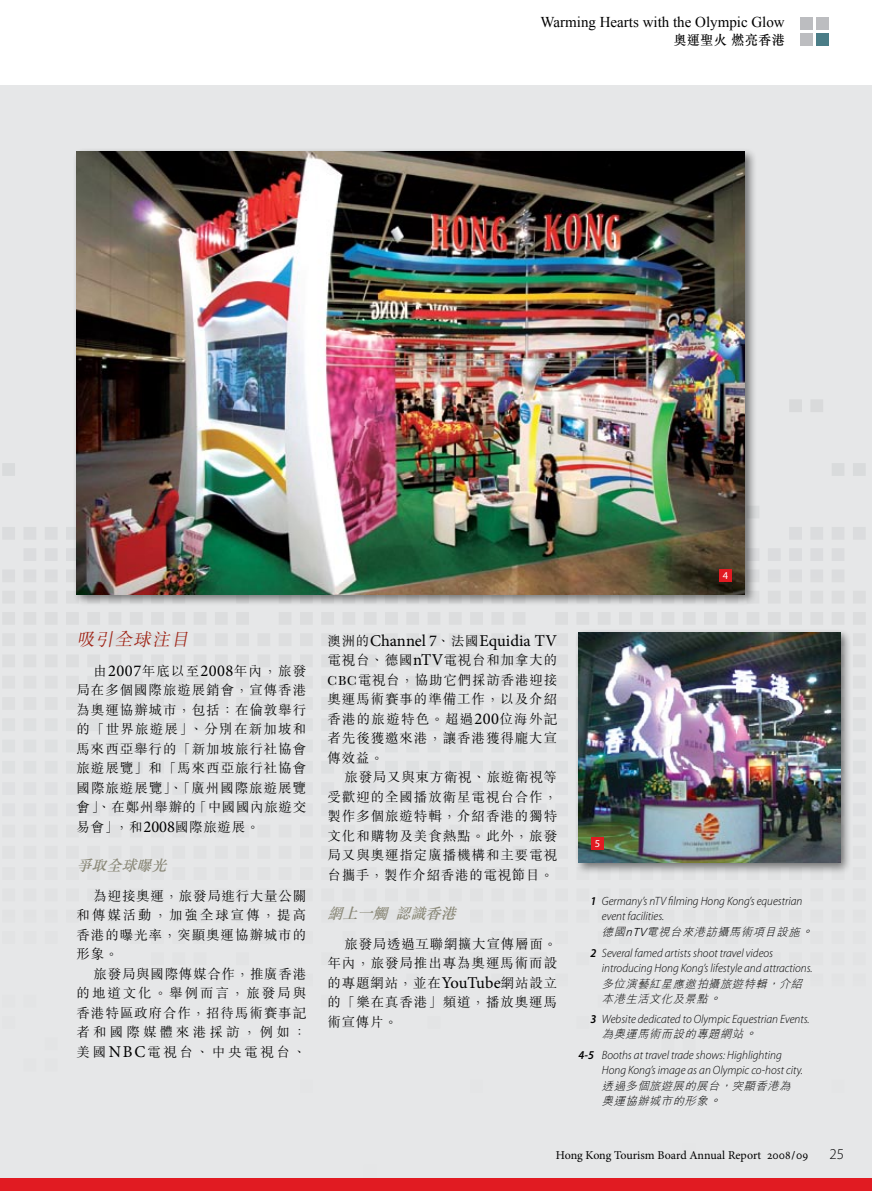
<style>
.page{position:relative;width:872px;height:1191px;background:#fff}
.page>*{position:absolute;margin:0;border:0;box-sizing:border-box;transform-origin:0 0}
.t1{font:italic 300 18px "M Sung HK";color:#9f2214}
.t2{font:16.5px "Minion Pro";color:#000}
.t3{font:15px "Times New Roman";color:#000}
.t4{font:italic 500 15px "M Sung HK";color:#888675}
.t5{font:300 15px "Myriad Pro";color:#000}
.t6{font:300 13.5px/19.5px "M Sung HK";letter-spacing:.065em;color:#000;text-align:justify}
.t7{font:500 13.5px "M Sung HK";letter-spacing:.05em;color:#000;scale:.95 1}
.t8{font:italic 300 12px/15px "Myriad Pro";color:#000;scale:.95 1}
.t9{font:12px "Minion Pro";letter-spacing:-.005em;color:#000}
.t10{font:italic 300 11.25px/15px "M Hei HK";color:#000}
.t11{font:10.5px "Myriad Pro";color:#fff}
.s1{font-family:"Minion Pro";font-weight:400;font-size:16.5px}
.s2{font-family:"M Sung HK";font-weight:300;font-size:13.5px}
.s3{font-weight:600}
.s4{font-family:"M Sung HK";font-size:13.5px}
.s5{font-family:"Minion MM SC 367 585 8"}
</style>
<div class="page">
<div style="left:800px;top:18px;width:12px;height:12px;background:#bcbdc0"></div>
<div style="left:816px;top:18px;width:13px;height:12px;background:#bcbdc0"></div>
<div style="left:800px;top:33px;width:12px;height:13px;background:#bcbdc0"></div>
<div style="left:816px;top:33px;width:13px;height:13px;background:#4b7d87"></div>
<div style="left:0;top:85px;width:872px;height:1106px;background:#e6e7e8"></div>
<svg style="left:3px;top:400px;width:862px;height:161px"></svg>
<div style="left:73px;top:147px;width:684px;height:459px;background:#000;opacity:.5"></div>
<img style="left:77px;top:151px;width:667px;height:443px">
<div style="left:574px;top:628px;width:278px;height:246px;background:#000;opacity:.5"></div>
<img style="left:578px;top:632px;width:262px;height:230px">
<div style="left:591px;top:837px;width:13px;height:13px;background:#e11b22"></div>
<div style="left:719px;top:568px;width:13px;height:13px;background:#e11b22"></div>
<div style="left:0;top:1178px;width:872px;height:13px;background:#e11b22"></div>
<p class="t3" style="left:540px;top:14px;width:246px">Warming Hearts with the Olympic Glow</p>
<p class="t7" style="left:673px;top:31px;width:118px">奧運聖火燃亮香港</p>
<h1 class="t1" style="left:77px;top:626px;width:118px">吸引全球注目</h1>
<p class="t6" style="left:77px;top:660px;width:231px;text-indent:17px">由<span class="s1">2007</span>年底以至<span class="s1">2008</span>年內，旅發局在多個國際旅遊展銷會，宣傳香港為奧運協辦城市，包括：在倫敦舉行的「世界旅遊展」、分別在新加坡和馬來西亞舉行的「新加坡旅行社協會旅遊展覽」和「馬來西亞旅行社協會國際旅遊展覽」、「廣州國際旅遊展覽會」」、在鄭州舉辦的「中國國內旅遊交易會」，和<span class="s1">2008</span>國際旅遊展。</p>
<p class="t4" style="left:77px;top:855px;width:97px">爭取全球曝光</p>
<p class="t6" style="left:77px;top:885px;width:231px;text-indent:17px">為迎接奧運，旅發局進行大量公關和傳媒活動，加強全球宣傳，提高香港的曝光率，突顯奧運協辦城市的形象。</p>
<p class="t6" style="left:77px;top:963px;width:231px;text-indent:17px">旅發局與國際傳媒合作，推廣香港的地道文化。舉例而言，旅發局與香港特區政府合作，招待馬術賽事記者和國際媒體來港採訪，例如：美國<span class="s1">NBC</span>電視台、中央電視台、</p>
<p class="t11" style="left:723px;top:569px;width:7px">4</p>
<p class="t2" style="left:327px;top:629px;width:231px"><span class="s2">澳洲的</span>Channel 7<span class="s2">、法國</span>Equidia TV</p>
<p class="t6" style="left:327px;top:650px;width:231px">電視台、德國<span class="s1">nTV</span>電視台和加拿大的CBC電視台，協助它們採訪香港迎接奧運馬術賽事的準備工作，以及介紹香港的旅遊特色。超過<span class="s1">200</span>位海外記者先後獲邀來港，讓香港獲得龐大宣傳效益。</p>
<p class="t6" style="left:327px;top:767px;width:231px;text-indent:17px">旅發局又與東方衛視、旅遊衛視等受歡迎的全國播放衛星電視台合作，製作多個旅遊特輯，介紹香港的獨特文化和購物及美食熱點。此外，旅發局又與奧運指定廣播機構和主要電視台攜手，製作介紹香港的電視節目。</p>
<p class="t4" style="left:327px;top:903px;width:135px">網上一觸 認識香港</p>
<p class="t6" style="left:327px;top:933px;width:231px;text-indent:17px">旅發局透過互聯網擴大宣傳層面。年內，旅發局推出專為奧運馬術而設的專題網站，並在<span class="s1">YouTube</span>網站設立的「樂在真香港」頻道，播放奧運馬術宣傳片。</p>
<p class="t11" style="left:595px;top:838px;width:7px">5</p>
<p class="t8" style="left:602px;top:893px;width:212px;text-indent:-11px"><span class="s3">1</span> Germany’s nTV filming Hong Kong’s equestrian event facilities.</p>
<p class="t10" style="left:602px;top:924px;width:218px">德國nTV電視台來港訪攝馬術項目設施<span class="s4">。</span></p>
<p class="t8" style="left:602px;top:945px;width:223px;text-indent:-11px"><span class="s3">2</span> Several famed artists shoot travel videos introducing Hong Kong’s lifestyle and attractions.</p>
<p class="t10" style="left:602px;top:976px;width:206px">多位演藝紅星應邀拍攝旅遊特輯，介紹本港生活文化及景點<span class="s4">。</span></p>
<p class="t8" style="left:590px;top:1012px;width:232px"><span class="s3">3</span> Website dedicated to Olympic Equestrian Events.</p>
<p class="t10" style="left:602px;top:1026px;width:162px">為奧運馬術而設的專題網站<span class="s4">。</span></p>
<p class="t8" style="left:602px;top:1047px;width:213px;text-indent:-23px"><span class="s3">4-5</span> Booths at travel trade shows: Highlighting<br>Hong Kong’s image as an Olympic co-host city.</p>
<p class="t10" style="left:602px;top:1078px;width:194px">透過多個旅遊展的展台，突顯香港為奧運協辦城市的形象<span class="s4">。</span></p>
<p class="t9" style="left:556px;top:1147px;width:254px">Hong Kong Tourism Board Annual Report <span class="s5">2008/09</span></p>
<p class="t5" style="left:829px;top:1145px;width:16px">25</p>
</div>
